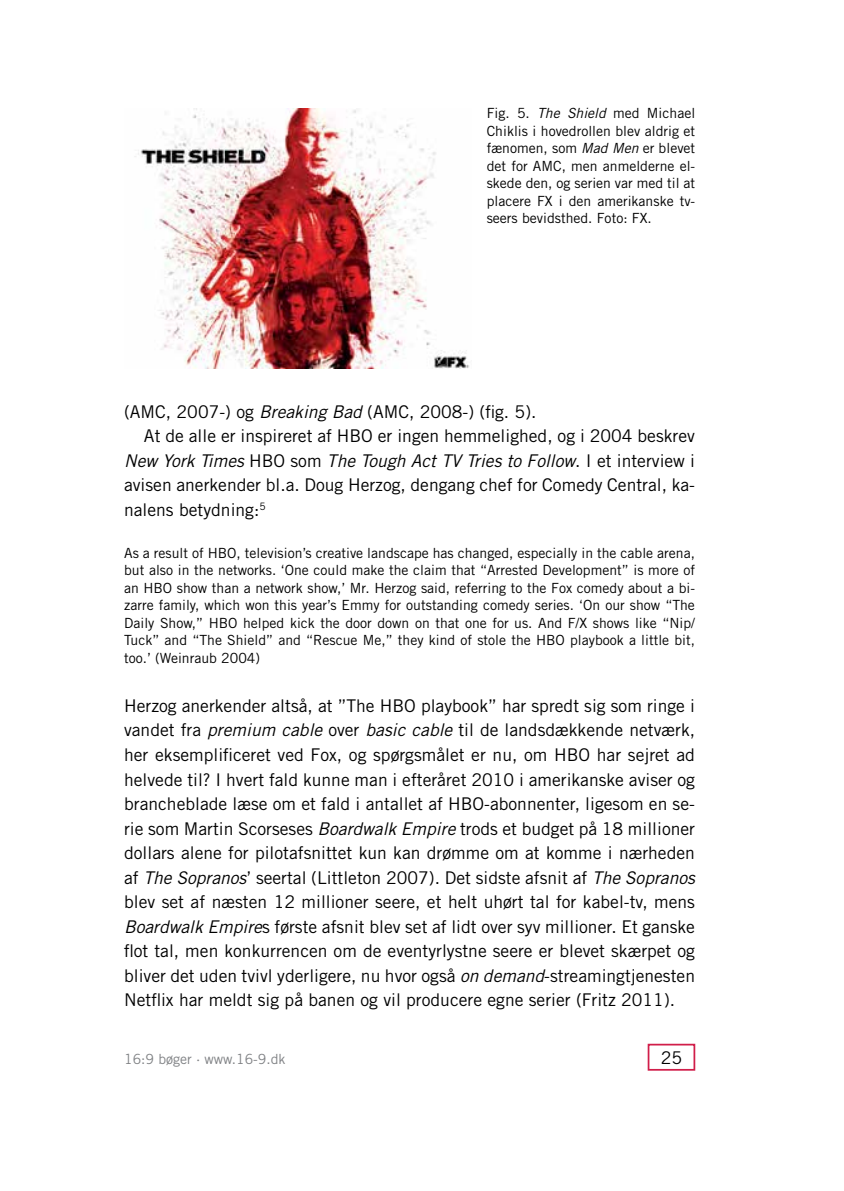
<style>
.page{position:relative;width:844px;height:1191px;background:#fff}
.page>*{position:absolute;margin:0;border:0;box-sizing:border-box;transform-origin:0 0}
.t1{font:17.5px/24.5px "Trade Gothic LT Std";color:#000;text-align:justify}
.t2{font:italic 17.5px "Trade Gothic LT Std";color:#000}
.t3{font:14px/17.5px "Trade Gothic LT Std";color:#000;text-align:justify}
.t4{font:14px "Trade Gothic LT Std";color:#808285}
.s1{font-style:italic}
.s2{font-style:normal}
</style>
<div class="page">
<div style="left:647px;top:1043px;width:48px;height:27px;border:2px solid #d11e4a"></div>
<img style="left:134px;top:108px;width:335px;height:261px">
<p class="t3" style="left:486px;top:104px;width:210px">Fig. 5. <span class="s1">The Shield</span> med Michael Chiklis i hovedrollen blev aldrig et fænomen, som <span class="s1">Mad Men</span> er blevet det for AMC, men anmelderne el&shy;skede den, og serien var med til at placere FX i den amerikanske tv&shy;seers bevidsthed. Foto: FX.</p>
<p class="t1" style="left:124px;top:399px;width:414px">(AMC, 2007-) og <span class="s1">Breaking Bad</span> (AMC, 2008-) (fig. 5).</p>
<p class="t1" style="left:144px;top:424px;width:552px">At de alle er inspireret af HBO er ingen hemmelighed, og i 2004 beskrev</p>
<p class="t2" style="left:124px;top:450px;width:572px">New York Times <span class="s2">HBO som</span> The Tough Act TV Tries to Follow<span class="s2">. I et interview i</span></p>
<p class="t1" style="left:124px;top:473px;width:572px">avisen anerkender bl.a. Doug Herzog, dengang chef for Comedy Central, ka-</p>
<p class="t1" style="left:124px;top:497px;width:143px">nalens betydning:<sup>5</sup></p>
<p class="t3" style="left:124px;top:544px;width:572px">As a result of HBO, television’s creative landscape has changed, especially in the cable arena, but also in the networks. ‘One could make the claim that “Arrested Development” is more of an HBO show than a network show,’ Mr. Herzog said, referring to the Fox comedy about a bi&shy;zarre family, which won this year’s Emmy for outstanding comedy series. ‘On our show “The Daily Show,” HBO helped kick the door down on that one for us. And F/X shows like “Nip/ Tuck” and “The Shield” and “Rescue Me,” they kind of stole the HBO playbook a little bit, too.’ (Weinraub 2004)</p>
<p class="t1" style="left:124px;top:693px;width:572px">Herzog anerkender altså, at ”The HBO playbook” har spredt sig som ringe i vandet fra <span class="s1">premium cable</span> over <span class="s1">basic cable</span> til de landsdækkende netværk, her eksemplificeret ved Fox, og spørgsmålet er nu, om HBO har sejret ad helvede til? I hvert fald kunne man i efteråret 2010 i amerikanske aviser og brancheblade læse om et fald i antallet af HBO-abonnenter, ligesom en se&shy;rie som Martin Scorseses <span class="s1">Boardwalk Empire</span> trods et budget på 18 millioner dollars alene for pilotafsnittet kun kan drømme om at komme i nærheden af <span class="s1">The Sopranos</span>’ seertal (Littleton 2007). Det sidste afsnit af <span class="s1">The Sopranos </span>blev set af næsten 12 millioner seere, et helt uhørt tal for kabel-tv, mens <span class="s1">Boardwalk Empire</span>s første afsnit blev set af lidt over syv millioner. Et ganske flot tal, men konkurrencen om de eventyrlystne seere er blevet skærpet og bliver det uden tvivl yderligere, nu hvor også <span class="s1">on demand</span>-streamingtjenesten Netflix har meldt sig på banen og vil producere egne serier (Fritz 2011).</p>
<p class="t4" style="left:124px;top:1050px;width:163px">16:9 bøger · www.16-9.dk</p>
<p class="t1" style="left:660px;top:1044px;width:23px">25</p>
</div>
